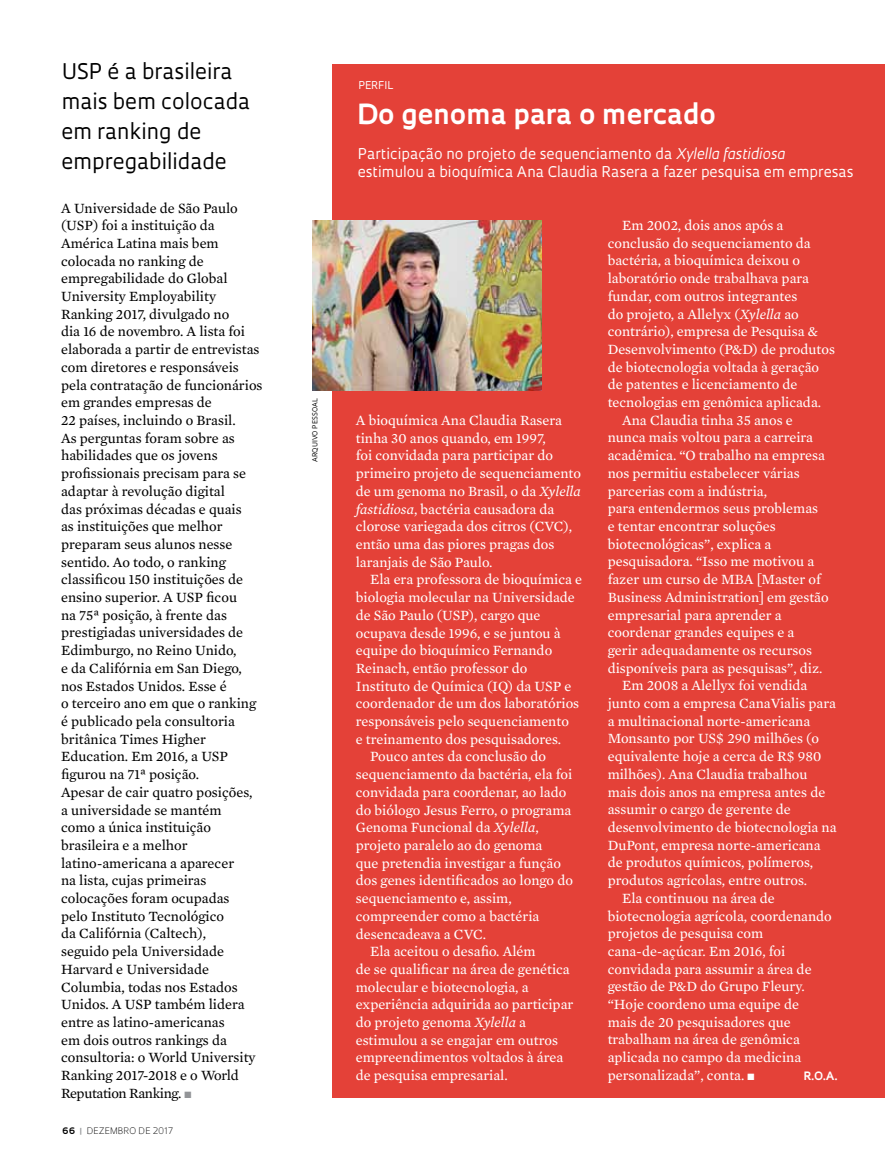
<style>
.page{position:relative;width:885px;height:1169px;background:#fff}
.page>*{position:absolute;margin:0;border:0;box-sizing:border-box;transform-origin:0 0}
.t1{font:700 27px "Oculum";color:#fff}
.t2{font:21px/30px "Oculum";color:#000}
.t3{font:14.4px/17.7px "Mercury Text G2";color:#fff}
.t4{font:14.4px/17.7px "Mercury Text G2";color:#000}
.t5{font:14.4px/17.7px "Oculum";color:#fff}
.t6{font:700 11.25px "Oculum";color:#fff}
.t7{font:10.5px "Oculum";letter-spacing:.005em;color:#fff}
.t8{font:300 8.7px "Oculum";letter-spacing:.015em;color:#000}
.t9{font:6.75px "Oculum";letter-spacing:.015em;color:#000}
.s1{color:#939598}
.s2{font-weight:700}
.s3{font-weight:700;color:#939598}
.s4{font-style:italic}
</style>
<div class="page">
<div style="left:333px;top:64px;width:552px;height:1034px;background:#e44138"></div>
<img style="left:312px;top:220px;width:230px;height:170px">
<h2 class="t2" style="left:61px;top:56px;width:190px">USP é a brasileira mais bem colocada em ranking de empregabilidade</h2>
<p class="t4" style="left:61px;top:198px;width:203px">A Universidade de São Paulo (USP) foi a instituição da<br>América Latina mais bem colocada no ranking de empregabilidade do Global<br>University Employability<br>Ranking 2017, divulgado no<br>dia 16 de novembro. A lista foi elaborada a partir de entrevistas com diretores e responsáveis pela contratação de funcionários em grandes empresas de<br>22 países, incluindo o Brasil.<br>As perguntas foram sobre as habilidades que os jovens profissionais precisam para se adaptar à revolução digital<br>das próximas décadas e quais<br>as instituições que melhor preparam seus alunos nesse sentido. Ao todo, o ranking classificou 150 instituições de ensino superior. A USP ficou<br>na 75ª posição, à frente das prestigiadas universidades de<br>Edimburgo, no Reino Unido,<br>e da Califórnia em San Diego, nos Estados Unidos. Esse é<br>o terceiro ano em que o ranking é publicado pela consultoria britânica Times Higher<br>Education. Em 2016, a USP figurou na 71ª posição.<br>Apesar de cair quatro posições, a universidade se mantém<br>como a única instituição brasileira e a melhor latino-americana a aparecer<br>na lista, cujas primeiras colocações foram ocupadas<br>pelo Instituto Tecnológico<br>da Califórnia (Caltech),<br>seguido pela Universidade<br>Harvard e Universidade<br>Columbia, todas nos Estados<br>Unidos. A USP também lidera entre as latino-americanas<br>em dois outros rankings da consultoria: o World University<br>Ranking 2017-2018 e o World<br>Reputation Ranking. <span class="s1">■</span></p>
<p class="t8" style="left:62px;top:1124px;width:113px"><span class="s2">66</span> <span class="s3">|</span> DEZEMBRO DE 2017</p>
<p class="t9" style="left:310px;top:462px;width:66px;rotate:-90deg">arqu ivo pessoal</p>
<p class="t7" style="left:358px;top:78px;width:37px">perfil</p>
<h1 class="t1" style="left:357px;top:96px;width:360px">Do genoma para o mercado</h1>
<p class="t5" style="left:358px;top:145px;width:497px">Participação no projeto de sequenciamento da <span class="s4">Xylella fastidiosa </span>estimulou a bioquímica Ana Claudia Rasera a fazer pesquisa em empresas</p>
<p class="t3" style="left:356px;top:411px;width:227px">A bioquímica Ana Claudia Rasera tinha 30 anos quando, em 1997,<br>foi convidada para participar do primeiro projeto de sequenciamento de um genoma no Brasil, o da <span class="s4">Xylella fastidiosa</span>, bactéria causadora da clorose variegada dos citros (CVC), então uma das piores pragas dos laranjais de São Paulo.</p>
<p class="t3" style="left:370px;top:570px;width:213px">Ela era professora de bioquímica e</p>
<p class="t3" style="left:356px;top:587px;width:221px">biologia molecular na Universidade</p>
<p class="t3" style="left:356px;top:605px;width:186px">de São Paulo (USP), cargo que</p>
<p class="t3" style="left:356px;top:623px;width:206px">ocupava desde 1996, e se juntou à</p>
<p class="t3" style="left:356px;top:641px;width:198px">equipe do bioquímico Fernando</p>
<p class="t3" style="left:356px;top:658px;width:173px">Reinach, então professor do</p>
<p class="t3" style="left:356px;top:676px;width:217px">Instituto de Química (IQ) da USP e</p>
<p class="t3" style="left:356px;top:694px;width:225px">coordenador de um dos laboratórios</p>
<p class="t3" style="left:356px;top:711px;width:215px">responsáveis pelo sequenciamento</p>
<p class="t3" style="left:356px;top:729px;width:207px">e treinamento dos pesquisadores.</p>
<p class="t3" style="left:370px;top:747px;width:177px">Pouco antes da conclusão do</p>
<p class="t3" style="left:356px;top:764px;width:218px">sequenciamento da bactéria, ela foi</p>
<p class="t3" style="left:356px;top:782px;width:212px">convidada para coordenar, ao lado</p>
<p class="t3" style="left:356px;top:800px;width:217px">do biólogo Jesus Ferro, o programa</p>
<p class="t3" style="left:356px;top:818px;width:184px">Genoma Funcional da <span class="s4">Xylella</span>,</p>
<p class="t3" style="left:356px;top:835px;width:188px">projeto paralelo ao do genoma</p>
<p class="t3" style="left:356px;top:853px;width:207px">que pretendia investigar a função</p>
<p class="t3" style="left:356px;top:871px;width:219px">dos genes identificados ao longo do</p>
<p class="t3" style="left:356px;top:888px;width:157px">sequenciamento e, assim,</p>
<p class="t3" style="left:356px;top:906px;width:185px">compreender como a bactéria</p>
<p class="t3" style="left:356px;top:924px;width:132px">desencadeava a CVC.</p>
<p class="t3" style="left:370px;top:941px;width:167px">Ela aceitou o desafio. Além</p>
<p class="t3" style="left:356px;top:959px;width:216px">de se qualificar na área de genética</p>
<p class="t3" style="left:356px;top:977px;width:174px">molecular e biotecnologia, a</p>
<p class="t3" style="left:356px;top:995px;width:219px">experiência adquirida ao participar</p>
<p class="t3" style="left:356px;top:1012px;width:172px">do projeto genoma <span class="s4">Xylella</span> a</p>
<p class="t3" style="left:356px;top:1030px;width:204px">estimulou a se engajar em outros</p>
<p class="t3" style="left:356px;top:1048px;width:209px">empreendimentos voltados à área</p>
<p class="t3" style="left:356px;top:1065px;width:153px">de pesquisa empresarial.</p>
<p class="t3" style="left:622px;top:216px;width:163px">Em 2002, dois anos após a</p>
<p class="t3" style="left:608px;top:233px;width:205px">conclusão do sequenciamento da</p>
<p class="t3" style="left:608px;top:251px;width:194px">bactéria, a bioquímica deixou o</p>
<p class="t3" style="left:608px;top:269px;width:203px">laboratório onde trabalhava para</p>
<p class="t3" style="left:608px;top:286px;width:191px">fundar, com outros integrantes</p>
<p class="t3" style="left:608px;top:304px;width:193px">do projeto, a Allelyx (<span class="s4">Xylella</span> ao</p>
<p class="t3" style="left:608px;top:322px;width:212px">contrário), empresa de Pesquisa &amp;</p>
<p class="t3" style="left:608px;top:339px;width:229px">Desenvolvimento (P&amp;D) de produtos</p>
<p class="t3" style="left:608px;top:357px;width:213px">de biotecnologia voltada à geração</p>
<p class="t3" style="left:608px;top:375px;width:191px">de patentes e licenciamento de</p>
<p class="t3" style="left:608px;top:392px;width:215px">tecnologias em genômica aplicada.</p>
<p class="t3" style="left:622px;top:410px;width:172px">Ana Claudia tinha 35 anos e</p>
<p class="t3" style="left:608px;top:428px;width:207px">nunca mais voltou para a carreira</p>
<p class="t3" style="left:608px;top:446px;width:219px">acadêmica. “O trabalho na empresa</p>
<p class="t3" style="left:608px;top:463px;width:193px">nos permitiu estabelecer várias</p>
<p class="t3" style="left:608px;top:481px;width:161px">parcerias com a indústria,</p>
<p class="t3" style="left:608px;top:499px;width:212px">para entendermos seus problemas</p>
<p class="t3" style="left:608px;top:516px;width:169px">e tentar encontrar soluções</p>
<p class="t3" style="left:608px;top:534px;width:165px">biotecnológicas”, explica a</p>
<p class="t3" style="left:608px;top:552px;width:208px">pesquisadora. “Isso me motivou a</p>
<p class="t3" style="left:608px;top:569px;width:215px">fazer um curso de MBA [Master of</p>
<p class="t3" style="left:608px;top:587px;width:222px">Business Administration] em gestão</p>
<p class="t3" style="left:608px;top:605px;width:175px">empresarial para aprender a</p>
<p class="t3" style="left:608px;top:623px;width:188px">coordenar grandes equipes e a</p>
<p class="t3" style="left:608px;top:640px;width:206px">gerir adequadamente os recursos</p>
<p class="t3" style="left:608px;top:658px;width:216px">disponíveis para as pesquisas”, diz.</p>
<p class="t3" style="left:622px;top:676px;width:187px">Em 2008 a Alellyx foi vendida</p>
<p class="t3" style="left:608px;top:693px;width:230px">junto com a empresa CanaVialis para</p>
<p class="t3" style="left:608px;top:711px;width:204px">a multinacional norte-americana</p>
<p class="t3" style="left:608px;top:729px;width:213px">Monsanto por US$ 290 milhões (o</p>
<p class="t3" style="left:608px;top:746px;width:215px">equivalente hoje a cerca de R$ 980</p>
<p class="t3" style="left:608px;top:764px;width:201px">milhões). Ana Claudia trabalhou</p>
<p class="t3" style="left:608px;top:782px;width:219px">mais dois anos na empresa antes de</p>
<p class="t3" style="left:608px;top:800px;width:185px">assumir o cargo de gerente de</p>
<p class="t3" style="left:608px;top:817px;width:230px">desenvolvimento de biotecnologia na</p>
<p class="t3" style="left:608px;top:835px;width:214px">DuPont, empresa norte-americana</p>
<p class="t3" style="left:608px;top:853px;width:207px">de produtos químicos, polímeros,</p>
<p class="t3" style="left:608px;top:870px;width:201px">produtos agrícolas, entre outros.</p>
<p class="t3" style="left:622px;top:888px;width:154px">Ela continuou na área de</p>
<p class="t3" style="left:608px;top:906px;width:226px">biotecnologia agrícola, coordenando</p>
<p class="t3" style="left:608px;top:923px;width:157px">projetos de pesquisa com</p>
<p class="t3" style="left:608px;top:941px;width:179px">cana-de-açúcar. Em 2016, foi</p>
<p class="t3" style="left:608px;top:959px;width:205px">convidada para assumir a área de</p>
<p class="t3" style="left:608px;top:977px;width:199px">gestão de P&amp;D do Grupo Fleury.</p>
<p class="t3" style="left:608px;top:994px;width:193px">“Hoje coordeno uma equipe de</p>
<p class="t3" style="left:608px;top:1012px;width:185px">mais de 20 pesquisadores que</p>
<p class="t3" style="left:608px;top:1030px;width:194px">trabalham na área de genômica</p>
<p class="t3" style="left:608px;top:1047px;width:195px">aplicada no campo da medicina</p>
<p class="t3" style="left:608px;top:1065px;width:148px">personalizada”, conta. ■</p>
<p class="t6" style="left:803px;top:1068px;width:35px">R.O.A.</p>
</div>
